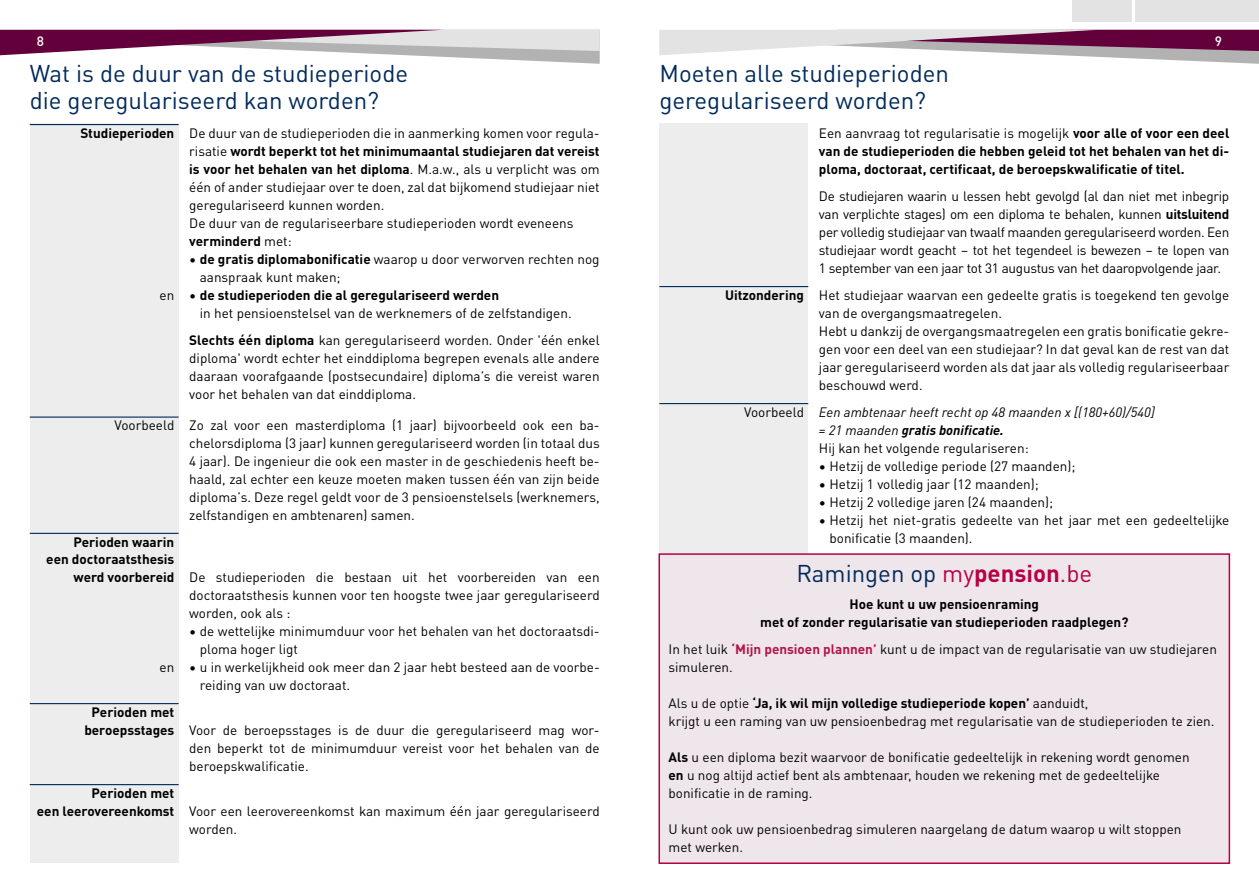
<style>
.page{position:relative;width:1259px;height:893px;background:#fff}
.page>*{position:absolute;margin:0;border:0;box-sizing:border-box;transform-origin:0 0}
.t1{font:24px/27px "DINOT";color:#002a5a}
.t2{font:13.5px/18px "DINOT";color:#000}
.t3{font:700 13.5px/18px "DINOT";color:#000;text-align:justify}
.t4{font:italic 13.5px/18px "DINOT";color:#000}
.t5{font:500 13.5px "DINOT";color:#fff}
.s1{font-weight:700}
.s2{font-weight:400}
.s3{font-style:normal}
.s4{color:#b60146}
.s5{font-weight:700;color:#b60146}
.s6{font-weight:700;color:#b51549}
</style>
<div class="page">
<svg style="left:659px;top:30px;width:600px;height:34px"></svg>
<svg style="left:0;top:30px;width:600px;height:34px"></svg>
<div style="left:659px;top:123px;width:149px;height:740px;background:#ededed"></div>
<hr style="left:659px;top:286px;width:149px;height:1px;background:#002a5a">
<hr style="left:659px;top:403px;width:149px;height:1px;background:#002a5a">
<div style="left:30px;top:123px;width:149px;height:740px;background:#ededed"></div>
<hr style="left:30px;top:124px;width:149px;height:1px;background:#002a5a">
<hr style="left:30px;top:416px;width:149px;height:2px;background:#002a5a">
<hr style="left:30px;top:533px;width:149px;height:1px;background:#002a5a">
<hr style="left:30px;top:703px;width:149px;height:1px;background:#002a5a">
<hr style="left:30px;top:784px;width:149px;height:1px;background:#002a5a">
<div style="left:659px;top:554px;width:570px;height:309px;background:#efe6eb"></div>
<div style="left:658px;top:553px;width:572px;height:311px;border:2px solid #b60146"></div>
<div style="left:1071px;top:0;width:60px;height:21px;background:#e3e3e3"></div>
<div style="left:1135px;top:0;width:124px;height:21px;background:#e3e3e3"></div>
<p class="t5" style="left:37px;top:30px;width:9px">8</p>
<p class="t5" style="left:1215px;top:30px;width:9px">9</p>
<h1 class="t1" style="left:30px;top:58px;width:380px">Wat is de duur van de studieperiode die geregulariseerd kan worden?</h1>
<p class="t2" style="left:189px;top:123px;width:412px;text-indent:-109px"><span class="s1">Studieperioden</span> De duur van de studieperioden die in aanmerking komen voor regula&shy;risatie <span class="s1">wordt beperkt tot het minimumaantal studiejaren dat vereist is voor het behalen van het diploma</span>. M.a.w., als u verplicht was om één of ander studiejaar over te doen, zal dat bijkomend studiejaar niet geregulariseerd kunnen worden.<br>De duur van de regulariseerbare studieperioden wordt eveneens <span class="s1">verminderd</span> met:</p>
<p class="t2" style="left:189px;top:249px;width:412px">• <span class="s1">de gratis diplomabonificatie</span> waarop u door verworven rechten nog</p>
<p class="t2" style="left:200px;top:267px;width:142px">aanspraak kunt maken;</p>
<p class="t3" style="left:160px;top:285px;width:341px"><span class="s2">en •</span> de studieperioden die al geregulariseerd werden</p>
<p class="t2" style="left:200px;top:303px;width:373px">in het pensioenstelsel van de werknemers of de zelfstandigen.</p>
<p class="t2" style="left:189px;top:330px;width:412px;text-align:justify"><span class="s1">Slechts één diploma</span> kan geregulariseerd worden. Onder 'één enkel diploma' wordt echter het einddiploma begrepen evenals alle andere daaraan voorafgaande (postsecundaire) diploma’s die vereist waren voor het behalen van dat einddiploma.</p>
<p class="t2" style="left:189px;top:416px;width:412px;text-align:justify;text-indent:-75px">Voorbeeld Zo zal voor een masterdiploma (1 jaar) bijvoorbeeld ook een ba&shy;chelorsdiploma (3 jaar) kunnen geregulariseerd worden (in totaal dus 4 jaar). De ingenieur die ook een master in de geschiedenis heeft be&shy;haald, zal echter een keuze moeten maken tussen één van zijn beide diploma’s. Deze regel geldt voor de 3 pensioenstelsels (werknemers, zelfstandigen en ambtenaren) samen.</p>
<p class="t3" style="left:73px;top:532px;width:102px">Perioden waarin</p>
<p class="t3" style="left:46px;top:549px;width:130px">een doctoraatsthesis</p>
<p class="t2" style="left:74px;top:567px;width:527px"><span class="s1">werd voorbereid</span> De studieperioden die bestaan uit het voorbereiden van een</p>
<p class="t2" style="left:189px;top:585px;width:412px">doctoraatsthesis kunnen voor ten hoogste twee jaar geregulariseerd</p>
<p class="t2" style="left:189px;top:603px;width:103px">worden, ook als :</p>
<p class="t2" style="left:189px;top:621px;width:412px">• de wettelijke minimumduur voor het behalen van het doctoraatsdi-</p>
<p class="t2" style="left:200px;top:639px;width:100px">ploma hoger ligt</p>
<p class="t2" style="left:160px;top:657px;width:442px">en • u in werkelijkheid ook meer dan 2 jaar hebt besteed aan de voorbe-</p>
<p class="t2" style="left:200px;top:675px;width:152px">reiding van uw doctoraat.</p>
<p class="t3" style="left:92px;top:702px;width:84px">Perioden met</p>
<p class="t2" style="left:84px;top:720px;width:517px"><span class="s1">beroepsstages</span> Voor de beroepsstages is de duur die geregulariseerd mag wor-</p>
<p class="t2" style="left:189px;top:738px;width:412px">den beperkt tot de minimumduur vereist voor het behalen van de</p>
<p class="t2" style="left:189px;top:756px;width:121px">beroepskwalificatie.</p>
<p class="t3" style="left:92px;top:783px;width:84px">Perioden met</p>
<p class="t2" style="left:37px;top:801px;width:564px"><span class="s1">een leerovereenkomst</span> Voor een leerovereenkomst kan maximum één jaar geregulariseerd</p>
<p class="t2" style="left:189px;top:819px;width:49px">worden.</p>
<h1 class="t1" style="left:659px;top:58px;width:291px">Moeten alle studieperioden geregulariseerd worden?</h1>
<p class="t3" style="left:819px;top:123px;width:412px"><span class="s2">Een aanvraag tot regularisatie is mogelijk</span> voor alle of voor een deel van de studieperioden die hebben geleid tot het behalen van het di&shy;ploma, doctoraat, certificaat, de beroepskwalificatie of titel.</p>
<p class="t2" style="left:819px;top:186px;width:412px;text-align:justify">De studiejaren waarin u lessen hebt gevolgd (al dan niet met inbegrip van verplichte stages) om een diploma te behalen, kunnen <span class="s1">uitsluitend </span>per volledig studiejaar van twaalf maanden geregulariseerd worden. Een studiejaar wordt geacht – tot het tegendeel is bewezen – te lopen van 1 september van een jaar tot 31 augustus van het daaropvolgende jaar.</p>
<p class="t2" style="left:819px;top:285px;width:412px;text-indent:-94px"><span class="s1">Uitzondering</span> Het studiejaar waarvan een gedeelte gratis is toegekend ten gevolge van de overgangsmaatregelen.<br>Hebt u dankzij de overgangsmaatregelen een gratis bonificatie gekre&shy;gen voor een deel van een studiejaar? In dat geval kan de rest van dat jaar geregulariseerd worden als dat jaar als volledig regulariseerbaar beschouwd werd.</p>
<p class="t4" style="left:819px;top:402px;width:337px;text-indent:-75px"><span class="s3">Voorbeeld</span> Een ambtenaar heeft recht op 48 maanden x [(180+60)/540] = 21 maanden <span class="s1">gratis bonificatie.<br></span><span class="s3">Hij kan het volgende regulariseren:</span></p>
<p class="t2" style="left:819px;top:456px;width:258px">• Hetzij de volledige periode (27 maanden);</p>
<p class="t2" style="left:819px;top:474px;width:221px">• Hetzij 1 volledig jaar (12 maanden);</p>
<p class="t2" style="left:819px;top:492px;width:236px">• Hetzij 2 volledige jaren (24 maanden);</p>
<p class="t2" style="left:829px;top:510px;width:401px;text-indent:-11px">• Hetzij het niet-gratis gedeelte van het jaar met een gedeeltelijke bonificatie (3 maanden).</p>
<h1 class="t1" style="left:796px;top:558px;width:297px">Ramingen op <span class="s4">my</span><span class="s5">pension</span><span class="s4">.be</span></h1>
<p class="t3" style="left:760px;top:594px;width:370px;text-align:center">Hoe kunt u uw pensioenraming<br>met of zonder regularisatie van studieperioden raadplegen?</p>
<p class="t2" style="left:668px;top:639px;width:550px">In het luik <span class="s6">‘Mijn pensioen plannen’</span> kunt u de impact van de regularisatie van uw studiejaren simuleren.</p>
<p class="t2" style="left:668px;top:693px;width:547px">Als u de optie <span class="s1">‘Ja, ik wil mijn volledige studieperiode kopen’</span> aanduidt,<br>krijgt u een raming van uw pensioenbedrag met regularisatie van de studieperioden te zien.</p>
<p class="t2" style="left:668px;top:747px;width:522px"><span class="s1">Als</span> u een diploma bezit waarvoor de bonificatie gedeeltelijk in rekening wordt genomen <span class="s1">en</span> u nog altijd actief bent als ambtenaar, houden we rekening met de gedeeltelijke bonificatie in de raming.</p>
<p class="t2" style="left:668px;top:819px;width:514px">U kunt ook uw pensioenbedrag simuleren naargelang de datum waarop u wilt stoppen met werken.</p>
</div>
